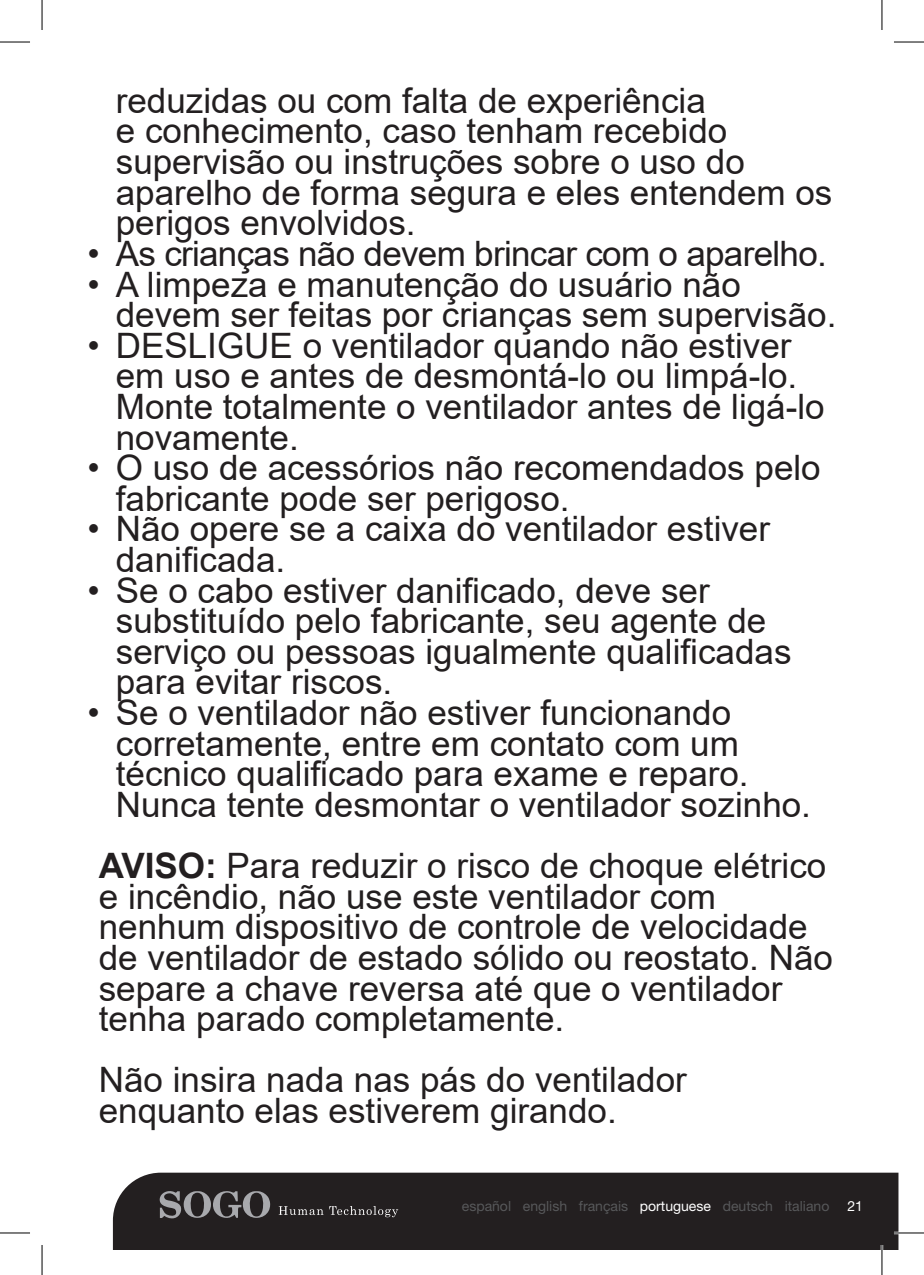
<style>
.page{position:relative;width:924px;height:1275px;background:#fff}
.page>*{position:absolute;margin:0;border:0;box-sizing:border-box;transform-origin:0 0}
.importante{font:35px/30.6px "Arial";color:#231f20}
.importante-2{font:35px "Arial";letter-spacing:-.02em;color:#231f20}
.t1{font:14px "Helvetica Neue LT Std";color:#57585a}
.t2{font:14px "Helvetica Neue LT Std";color:#fff}
.s1{font-weight:700}
.s2{color:#fff}
</style>
<div class="page">
<div style="left:113px;top:1172px;width:785px;height:78px;background:#231f20"></div>
<svg style="left:159px;top:1189px;width:111px;height:29px;background:#565456"></svg>
<svg style="left:278px;top:1206px;width:120px;height:11px"></svg>
<hr style="left:893px;top:1231px;width:30px;height:3px;background:#fff">
<hr style="left:880px;top:1245px;width:2px;height:30px;background:#fff">
<hr style="left:0;top:42px;width:30px;height:1px;background:#000">
<hr style="left:893px;top:42px;width:30px;height:1px;background:#000">
<hr style="left:0;top:1232px;width:30px;height:1px;background:#000">
<hr style="left:893px;top:1232px;width:30px;height:1px;background:#000">
<hr style="left:42px;top:0;width:1px;height:30px;background:#000">
<hr style="left:42px;top:1245px;width:1px;height:30px;background:#000">
<hr style="left:881px;top:0;width:1px;height:30px;background:#000">
<hr style="left:881px;top:1245px;width:1px;height:30px;background:#000">
<p class="importante" style="left:116px;top:85px;width:717px">reduzidas ou com falta de experiência<br>e conhecimento, caso tenham recebido supervisão ou instruções sobre o uso do aparelho de forma segura e eles entendem os perigos envolvidos.</p>
<p class="importante-2" style="left:87px;top:229px;width:740px">• As crianças não devem brincar com o aparelho.</p>
<p class="importante" style="left:116px;top:269px;width:721px;text-indent:-28px">• A limpeza e manutenção do usuário não devem ser feitas por crianças sem supervisão.</p>
<p class="importante" style="left:116px;top:330px;width:710px;text-indent:-28px">• DESLIGUE o ventilador quando não estiver em uso e antes de desmontá-lo ou limpá-lo.<br>Monte totalmente o ventilador antes de ligá-lo novamente.</p>
<p class="importante" style="left:116px;top:452px;width:706px;text-indent:-28px">• O uso de acessórios não recomendados pelo fabricante pode ser perigoso.</p>
<p class="importante" style="left:116px;top:513px;width:655px;text-indent:-28px">• Não opere se a caixa do ventilador estiver danificada.</p>
<p class="importante" style="left:116px;top:575px;width:677px;text-indent:-28px">• Se o cabo estiver danificado, deve ser substituído pelo fabricante, seu agente de serviço ou pessoas igualmente qualificadas para evitar riscos.</p>
<p class="importante" style="left:116px;top:697px;width:696px;text-indent:-28px">• Se o ventilador não estiver funcionando corretamente, entre em contato com um técnico qualificado para exame e reparo.<br>Nunca tente desmontar o ventilador sozinho.</p>
<p class="importante" style="left:99px;top:850px;width:735px"><span class="s1">AVISO:</span> Para reduzir o risco de choque elétrico e incêndio, não use este ventilador com nenhum dispositivo de controle de velocidade de ventilador de estado sólido ou reostato. Não separe a chave reversa até que o ventilador tenha parado completamente.</p>
<p class="importante" style="left:99px;top:1064px;width:589px">Não insira nada nas pás do ventilador enquanto elas estiverem girando.</p>
<p class="t1" style="left:461px;top:1197px;width:369px">español english français <span class="s2">portuguese</span> deutsch italiano</p>
<p class="t2" style="left:846px;top:1197px;width:17px">21</p>
</div>
